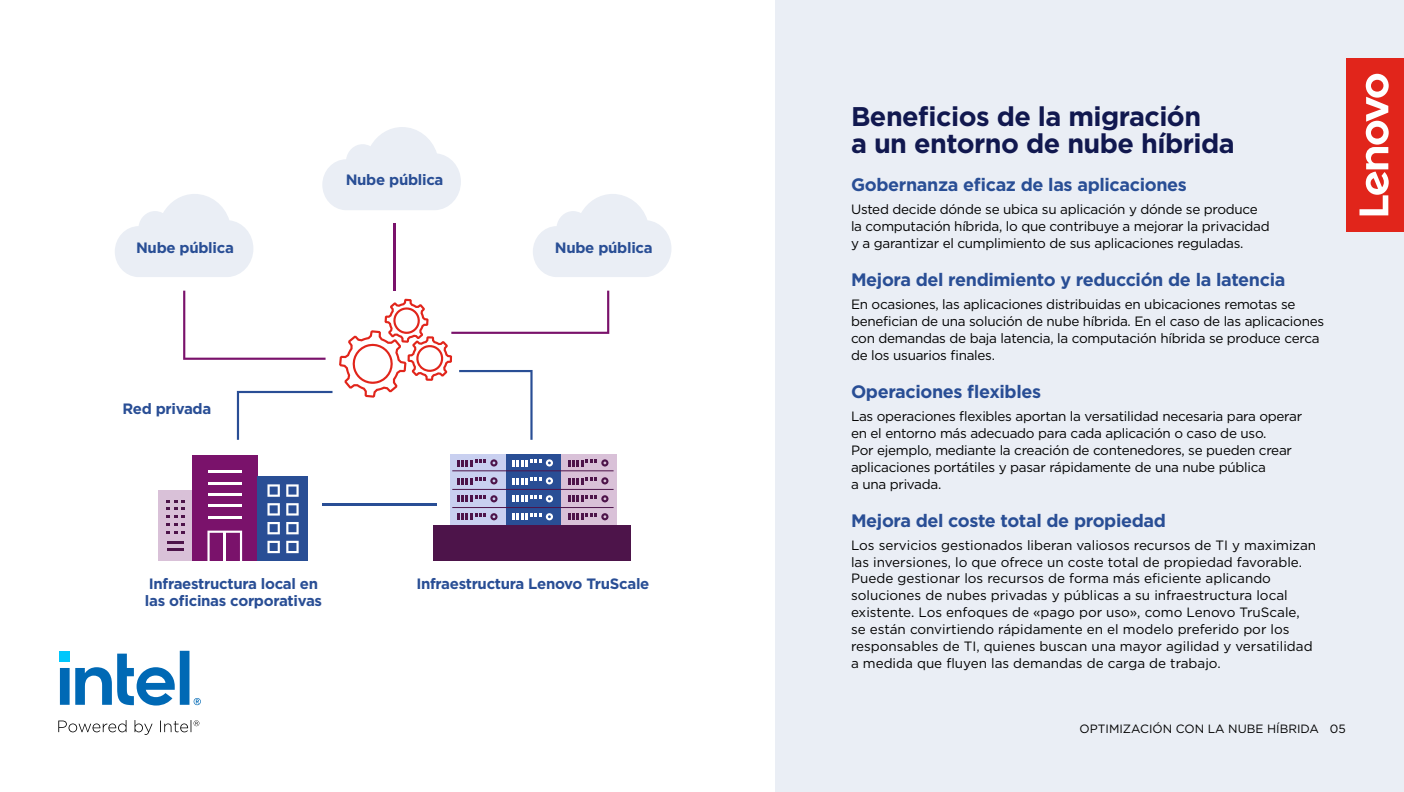
<style>
.page{position:relative;width:1404px;height:792px;background:#fff}
.page>*{position:absolute;margin:0;border:0;box-sizing:border-box;transform-origin:0 0}
.t1{font:700 27px/27px "Gotham";letter-spacing:-.02em;color:#11184f}
.t2{font:700 18px "Gotham";letter-spacing:-.02em;color:#294e95}
.t3{font:700 15px "Gotham";letter-spacing:-.02em;color:#294e95}
.t4{font:13.5px/16.8px "Gotham";letter-spacing:-.02em;color:#000}
.t5{font:13.5px/16.8px "Gotham";color:#000}
.t6{font:12px "Gotham";color:#000}
</style>
<div class="page">
<div style="left:775px;top:0;width:629px;height:792px;background:#eaeef5"></div>
<div style="left:561px;top:454px;width:56px;height:72px;background:#d9c1d8"></div>
<div style="left:506px;top:454px;width:55px;height:72px;background:#294e95"></div>
<div style="left:450px;top:454px;width:56px;height:72px;background:#c9d0f0"></div>
<div style="left:433px;top:525px;width:198px;height:36px;background:#4d144a"></div>
<div style="left:158px;top:490px;width:34px;height:71px;background:#d9c1d8"></div>
<div style="left:192px;top:455px;width:65px;height:106px;background:#7a126b"></div>
<div style="left:257px;top:476px;width:51px;height:85px;background:#294e95"></div>
<svg style="left:533px;top:194px;width:138px;height:83px"></svg>
<svg style="left:322px;top:127px;width:139px;height:83px"></svg>
<svg style="left:115px;top:194px;width:138px;height:83px"></svg>
<svg style="left:207px;top:530px;width:35px;height:31px"></svg>
<hr style="left:224px;top:531px;width:2px;height:31px;background:#fff">
<hr style="left:208px;top:516px;width:34px;height:2px;background:#fff">
<hr style="left:208px;top:505px;width:34px;height:2px;background:#fff">
<hr style="left:208px;top:493px;width:34px;height:2px;background:#fff">
<hr style="left:208px;top:482px;width:34px;height:2px;background:#fff">
<hr style="left:208px;top:470px;width:34px;height:2px;background:#fff">
<svg style="left:267px;top:503px;width:13px;height:12px"></svg>
<svg style="left:286px;top:503px;width:13px;height:12px"></svg>
<svg style="left:267px;top:522px;width:13px;height:12px"></svg>
<svg style="left:286px;top:522px;width:13px;height:12px"></svg>
<svg style="left:267px;top:541px;width:13px;height:12px"></svg>
<svg style="left:286px;top:541px;width:13px;height:12px"></svg>
<svg style="left:267px;top:484px;width:13px;height:13px"></svg>
<svg style="left:286px;top:484px;width:13px;height:13px"></svg>
<svg style="left:167px;top:542px;width:17px;height:8px"></svg>
<svg style="left:166px;top:500px;width:19px;height:17px"></svg>
<svg style="left:166px;top:523px;width:19px;height:2px"></svg>
<svg style="left:166px;top:531px;width:19px;height:2px"></svg>
<svg style="left:183px;top:291px;width:143px;height:69px"></svg>
<hr style="left:393px;top:223px;width:3px;height:68px;background:#7a126b">
<svg style="left:237px;top:391px;width:96px;height:49px"></svg>
<hr style="left:322px;top:503px;width:115px;height:2px;background:#294e95">
<svg style="left:457px;top:513px;width:41px;height:7px"></svg>
<svg style="left:512px;top:513px;width:41px;height:7px"></svg>
<svg style="left:568px;top:513px;width:40px;height:7px"></svg>
<svg style="left:457px;top:495px;width:41px;height:7px"></svg>
<svg style="left:512px;top:495px;width:41px;height:7px"></svg>
<svg style="left:568px;top:495px;width:40px;height:7px"></svg>
<svg style="left:457px;top:477px;width:41px;height:7px"></svg>
<svg style="left:512px;top:477px;width:41px;height:7px"></svg>
<svg style="left:568px;top:477px;width:40px;height:7px"></svg>
<svg style="left:457px;top:459px;width:41px;height:7px"></svg>
<svg style="left:512px;top:459px;width:41px;height:7px"></svg>
<svg style="left:568px;top:459px;width:40px;height:7px"></svg>
<svg style="left:339px;top:291px;width:270px;height:149px"></svg>
<hr style="left:452px;top:470px;width:162px;height:1px;background:#4d144a">
<hr style="left:452px;top:489px;width:162px;height:1px;background:#4d144a">
<hr style="left:452px;top:507px;width:162px;height:1px;background:#4d144a">
<div style="left:1346px;top:58px;width:58px;height:173px;background:#e1251b"></div>
<svg style="left:1359px;top:74px;width:30px;height:141px"></svg>
<svg style="left:60px;top:650px;width:141px;height:55px"></svg>
<svg style="left:58px;top:720px;width:141px;height:15px"></svg>
<p class="t3" style="left:136px;top:238px;width:99px">Nube pública</p>
<p class="t3" style="left:122px;top:399px;width:90px">Red privada</p>
<p class="t3" style="left:346px;top:170px;width:99px">Nube pública</p>
<p class="t3" style="left:555px;top:238px;width:99px">Nube pública</p>
<p class="t3" style="left:149px;top:574px;width:171px">Infraestructura local en</p>
<p class="t3" style="left:416px;top:574px;width:235px">Infraestructura Lenovo TruScale</p>
<p class="t3" style="left:145px;top:590px;width:179px">las oficinas corporativas</p>
<h1 class="t1" style="left:851px;top:103px;width:385px">Beneficios de la migración<br>a un entorno de nube híbrida</h1>
<h2 class="t2" style="left:851px;top:173px;width:337px">Gobernanza eficaz de las aplicaciones</h2>
<p class="t4" style="left:851px;top:201px;width:420px">Usted decide dónde se ubica su aplicación y dónde se produce la computación híbrida, lo que contribuye a mejorar la privacidad y a garantizar el cumplimiento de sus aplicaciones reguladas.</p>
<h2 class="t2" style="left:851px;top:268px;width:436px">Mejora del rendimiento y reducción de la latencia</h2>
<p class="t4" style="left:851px;top:296px;width:475px">En ocasiones, las aplicaciones distribuidas en ubicaciones remotas se benefician de una solución de nube híbrida. En el caso de las aplicaciones con demandas de baja latencia, la computación híbrida se produce cerca de los usuarios finales.</p>
<h2 class="t2" style="left:851px;top:380px;width:192px">Operaciones flexibles</h2>
<p class="t4" style="left:851px;top:407px;width:453px">Las operaciones flexibles aportan la versatilidad necesaria para operar en el entorno más adecuado para cada aplicación o caso de uso.<br>Por ejemplo, mediante la creación de contenedores, se pueden crear aplicaciones portátiles y pasar rápidamente de una nube pública<br>a una privada.</p>
<h2 class="t2" style="left:851px;top:508px;width:317px">Mejora del coste total de propiedad</h2>
<p class="t5" style="left:851px;top:536px;width:467px">Los servicios gestionados liberan valiosos recursos de TI y maximizan las inversiones, lo que ofrece un coste total de propiedad favorable.<br>Puede gestionar los recursos de forma más eficiente aplicando soluciones de nubes privadas y públicas a su infraestructura local existente. Los enfoques de «pago por uso», como Lenovo TruScale, se están convirtiendo rápidamente en el modelo preferido por los responsables de TI, quienes buscan una mayor agilidad y versatilidad a medida que fluyen las demandas de carga de trabajo.</p>
<p class="t6" style="left:1080px;top:721px;width:268px">OPTIMIZACIÓN CON LA NUBE HÍBRIDA 05</p>
</div>
